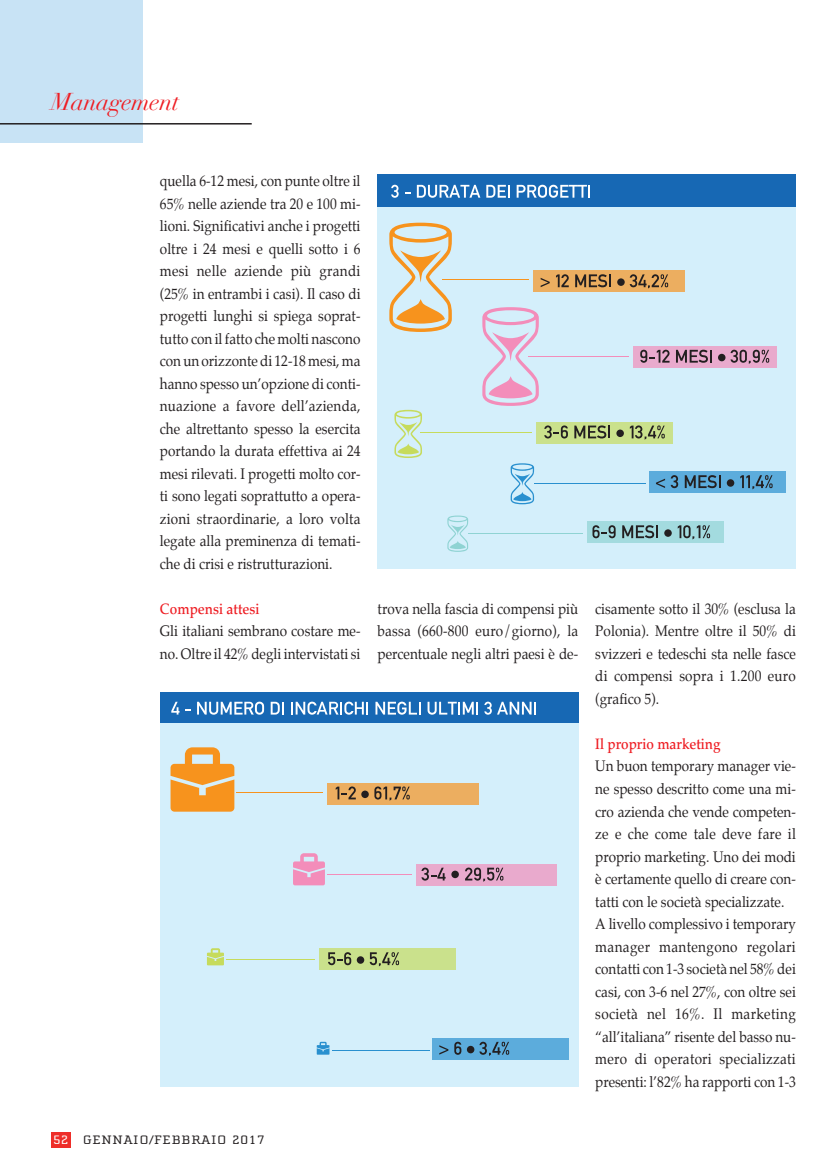
<style>
.page{position:relative;width:830px;height:1170px;background:#fff}
.page>*{position:absolute;margin:0;border:0;box-sizing:border-box;transform-origin:0 0}
.t1{font:italic 24px "Didot LH";letter-spacing:-.01em;color:#ee1d23}
.t2{font:15px/22.5px "Palatino";color:#231f20;text-align:justify;scale:.9 1}
.t3{font:500 15px "Palatino";color:#ee1d23;scale:.9 1}
.t4{font:12.6px "Cholla Slab";letter-spacing:.05em;color:#231f20;scale:1.2 1}
.s1{color:#fff}
</style>
<div class="page">
<div style="left:0;top:0;width:143px;height:143px;background:#c8e3f5"></div>
<hr style="left:0;top:123px;width:251px;height:1px;background:#231f20">
<div style="left:51px;top:1131px;width:20px;height:16px;background:#ee2e29"></div>
<div style="left:160px;top:692px;width:418px;height:394px;background:#d4effb"></div>
<div style="left:160px;top:692px;width:418px;height:31px;background:#1768b4"></div>
<div style="left:327px;top:783px;width:152px;height:21px;background:#ecae60"></div>
<hr style="left:236px;top:791px;width:87px;height:1px;background:#f7931d">
<svg style="left:335px;top:786px;width:20px;height:13px"></svg>
<div style="left:361px;top:790px;width:7px;height:8px;background:#231f20;border-radius:50%"></div>
<svg style="left:374px;top:786px;width:35px;height:14px"></svg>
<svg style="left:170px;top:747px;width:64px;height:64px"></svg>
<div style="left:416px;top:864px;width:140px;height:21px;background:#e9aacd"></div>
<hr style="left:327px;top:874px;width:85px;height:1px;background:#f38dba">
<svg style="left:421px;top:867px;width:24px;height:13px"></svg>
<div style="left:451px;top:870px;width:7px;height:8px;background:#231f20;border-radius:50%"></div>
<svg style="left:465px;top:867px;width:38px;height:14px"></svg>
<svg style="left:293px;top:853px;width:32px;height:32px"></svg>
<div style="left:319px;top:948px;width:137px;height:21px;background:#cae18c"></div>
<hr style="left:226px;top:958px;width:89px;height:1px;background:#c6db5c">
<svg style="left:328px;top:952px;width:23px;height:13px"></svg>
<div style="left:356px;top:956px;width:8px;height:7px;background:#231f20;border-radius:50%"></div>
<svg style="left:369px;top:952px;width:30px;height:14px"></svg>
<svg style="left:207px;top:948px;width:17px;height:17px"></svg>
<div style="left:432px;top:1038px;width:136px;height:21px;background:#5cacdc"></div>
<hr style="left:332px;top:1049px;width:97px;height:1px;background:#2990cf">
<svg style="left:439px;top:1045px;width:9px;height:9px"></svg>
<svg style="left:454px;top:1041px;width:7px;height:13px"></svg>
<svg style="left:466px;top:1045px;width:8px;height:8px"></svg>
<svg style="left:479px;top:1041px;width:30px;height:14px"></svg>
<svg style="left:316px;top:1041px;width:13px;height:13px"></svg>
<svg style="left:171px;top:701px;width:8px;height:13px"></svg>
<svg style="left:197px;top:701px;width:67px;height:13px"></svg>
<svg style="left:270px;top:701px;width:14px;height:13px"></svg>
<svg style="left:291px;top:701px;width:77px;height:13px"></svg>
<svg style="left:375px;top:701px;width:45px;height:13px"></svg>
<svg style="left:427px;top:701px;width:51px;height:13px"></svg>
<svg style="left:484px;top:701px;width:7px;height:13px"></svg>
<svg style="left:497px;top:701px;width:39px;height:13px"></svg>
<div style="left:377px;top:174px;width:418px;height:395px;background:#d4effb"></div>
<div style="left:377px;top:174px;width:418px;height:32px;background:#1768b4"></div>
<svg style="left:391px;top:185px;width:7px;height:13px"></svg>
<svg style="left:416px;top:185px;width:64px;height:13px"></svg>
<svg style="left:486px;top:185px;width:23px;height:13px"></svg>
<svg style="left:516px;top:185px;width:74px;height:13px"></svg>
<div style="left:532px;top:271px;width:152px;height:21px;background:#ecae60"></div>
<hr style="left:442px;top:279px;width:86px;height:1px;background:#f7931d">
<svg style="left:540px;top:278px;width:9px;height:9px"></svg>
<svg style="left:556px;top:274px;width:12px;height:13px"></svg>
<svg style="left:575px;top:274px;width:36px;height:13px"></svg>
<div style="left:617px;top:278px;width:7px;height:8px;background:#231f20;border-radius:50%"></div>
<svg style="left:629px;top:274px;width:38px;height:14px"></svg>
<svg style="left:389px;top:223px;width:62px;height:109px"></svg>
<div style="left:632px;top:346px;width:143px;height:21px;background:linear-gradient(to right,#ebabce,#e5a8ca)"></div>
<hr style="left:528px;top:356px;width:100px;height:1px;background:#f38dba">
<svg style="left:640px;top:350px;width:29px;height:13px"></svg>
<svg style="left:675px;top:350px;width:36px;height:13px"></svg>
<div style="left:717px;top:354px;width:8px;height:7px;background:#231f20;border-radius:50%"></div>
<svg style="left:730px;top:350px;width:38px;height:14px"></svg>
<svg style="left:482px;top:307px;width:56px;height:99px"></svg>
<div style="left:536px;top:422px;width:136px;height:21px;background:#cae18c"></div>
<hr style="left:420px;top:432px;width:111px;height:1px;background:#c6db5c">
<svg style="left:544px;top:425px;width:23px;height:13px"></svg>
<svg style="left:574px;top:425px;width:36px;height:13px"></svg>
<div style="left:616px;top:429px;width:7px;height:8px;background:#231f20;border-radius:50%"></div>
<svg style="left:629px;top:425px;width:35px;height:14px"></svg>
<svg style="left:394px;top:410px;width:28px;height:48px"></svg>
<div style="left:648px;top:471px;width:136px;height:22px;background:#5cacdc"></div>
<hr style="left:534px;top:483px;width:111px;height:1px;background:#2990cf">
<svg style="left:656px;top:479px;width:8px;height:9px"></svg>
<svg style="left:670px;top:475px;width:8px;height:13px"></svg>
<svg style="left:684px;top:475px;width:36px;height:13px"></svg>
<div style="left:726px;top:479px;width:8px;height:7px;background:#231f20;border-radius:50%"></div>
<svg style="left:740px;top:475px;width:32px;height:14px"></svg>
<svg style="left:510px;top:463px;width:24px;height:41px"></svg>
<div style="left:587px;top:521px;width:136px;height:22px;background:#a3dbdf"></div>
<hr style="left:468px;top:533px;width:114px;height:1px;background:#8fd3d3">
<svg style="left:592px;top:525px;width:23px;height:13px"></svg>
<svg style="left:622px;top:525px;width:36px;height:13px"></svg>
<div style="left:664px;top:529px;width:7px;height:8px;background:#231f20;border-radius:50%"></div>
<svg style="left:677px;top:525px;width:32px;height:14px"></svg>
<svg style="left:447px;top:515px;width:21px;height:37px"></svg>
<h1 class="t1" style="left:51px;top:87px;width:130px">Management</h1>
<p class="t2" style="left:160px;top:170px;width:224px">quella 6-12 mesi, con punte oltre il 65% nelle aziende tra 20 e 100 mi&shy;lioni. Significativi anche i progetti oltre i 24 mesi e quelli sotto i 6 mesi nelle aziende più grandi (25% in entrambi i casi). Il caso di progetti lunghi si spiega soprat&shy;tutto con il fatto che molti nascono con un orizzonte di 12-18 mesi, ma hanno spesso un’opzione di conti&shy;nuazione a favore dell’azienda, che altrettanto spesso la esercita portando la durata effettiva ai 24 mesi rilevati. I progetti molto cor&shy;ti sono legati soprattutto a opera&shy;zioni straordinarie, a loro volta legate alla preminenza di temati&shy;che di crisi e ristrutturazioni.</p>
<p class="t3" style="left:160px;top:600px;width:112px">Compensi attesi</p>
<p class="t2" style="left:160px;top:620px;width:224px">Gli italiani sembrano costare me&shy;no. Oltre il 42% degli intervistati si</p>
<p class="t2" style="left:377px;top:597px;width:224px">trova nella fascia di compensi più bassa (660-800 euro/giorno), la percentuale negli altri paesi è de-</p>
<p class="t2" style="left:595px;top:597px;width:224px">cisamente sotto il 30% (esclusa la Polonia). Mentre oltre il 50% di svizzeri e tedeschi sta nelle fasce di compensi sopra i 1.200 euro (grafico 5).</p>
<p class="t3" style="left:595px;top:735px;width:141px">Il proprio marketing</p>
<p class="t2" style="left:595px;top:755px;width:224px;text-align:left">Un buon temporary manager vie&shy;ne spesso descritto come una mi&shy;cro azienda che vende competen&shy;ze e che come tale deve fare il proprio marketing. Uno dei modi è certamente quello di creare con&shy;tatti con le società specializzate.<br>A livello complessivo i temporary manager mantengono regolari contatti con 1-3 società nel 58% dei casi, con 3-6 nel 27%, con oltre sei società nel 16%. Il marketing “all’italiana” risente del basso nu&shy;mero di operatori specializzati presenti: l’82% ha rapporti con 1-3</p>
<p class="t4" style="left:53px;top:1133px;width:178px"><span class="s1">52</span> GENNAIO/FEBBRAIO 2017</p>
</div>
